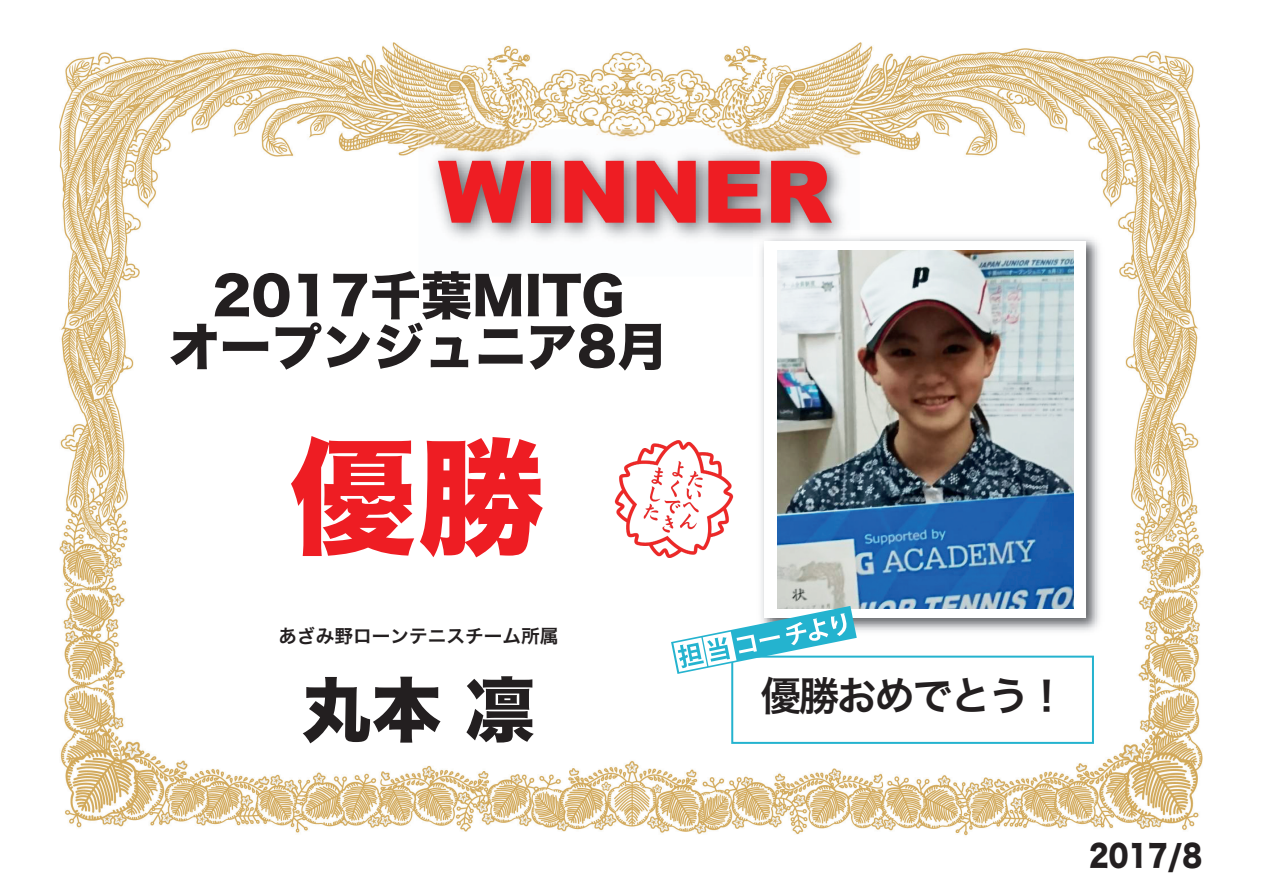
<style>
.page{position:relative;width:1263px;height:893px;background:#fff}
.page>*{position:absolute;margin:0;border:0;box-sizing:border-box;transform-origin:0 0}
.t1{font:126.15px "Hira Kaku Std N W8";color:#ee1d23}
.t2{font:900 86.4px "Arial";color:#ee1d23}
.t3{font:70.2px "Hira Kaku Std N W8";color:#231f20}
.t4{font:51px/51px "Hira Kaku Std N W8";color:#231f20;text-align:center}
.t5{font:40.35px "Hira Kaku Pro W6";letter-spacing:-.06em;color:#231f20}
.t6{font:30px "Hira Kaku Std N W8";color:#231f20;scale:.85 1}
.t7{font:18.6px "Hira Kaku Pro W6";color:#231f20}
</style>
<div class="page">
<img style="left:59px;top:42px;width:1145px;height:794px">
<img style="left:418px;top:129px;width:442px;height:147px">
<img style="left:601px;top:427px;width:145px;height:136px">
<img style="left:754px;top:231px;width:352px;height:406px">
<img style="left:754px;top:231px;width:106px;height:45px">
<div style="left:764px;top:241px;width:322px;height:377px;background:#fff"></div>
<div style="left:732px;top:657px;width:361px;height:86px;background:#fff"></div>
<div style="left:731px;top:656px;width:363px;height:88px;border:2px solid #24b3cf"></div>
<img style="left:777px;top:251px;width:296px;height:358px">
<svg style="left:671px;top:606px;width:186px;height:68px"></svg>
<h2 class="t2" style="left:438px;top:129px;width:395px">WINNER</h2>
<p class="t4" style="left:169px;top:272px;width:500px">2017千葉MITG<br>オープンジュニア8月</p>
<h1 class="t1" style="left:290px;top:427px;width:256px">優勝</h1>
<p class="t7" style="left:278px;top:619px;width:282px">あざみ野ローンテニスチーム所属</p>
<h3 class="t3" style="left:301px;top:671px;width:236px">丸本 凛</h3>
<p class="t5" style="left:761px;top:659px;width:308px">優勝おめでとう！</p>
<p class="t6" style="left:1089px;top:839px;width:135px">2017/8</p>
</div>
